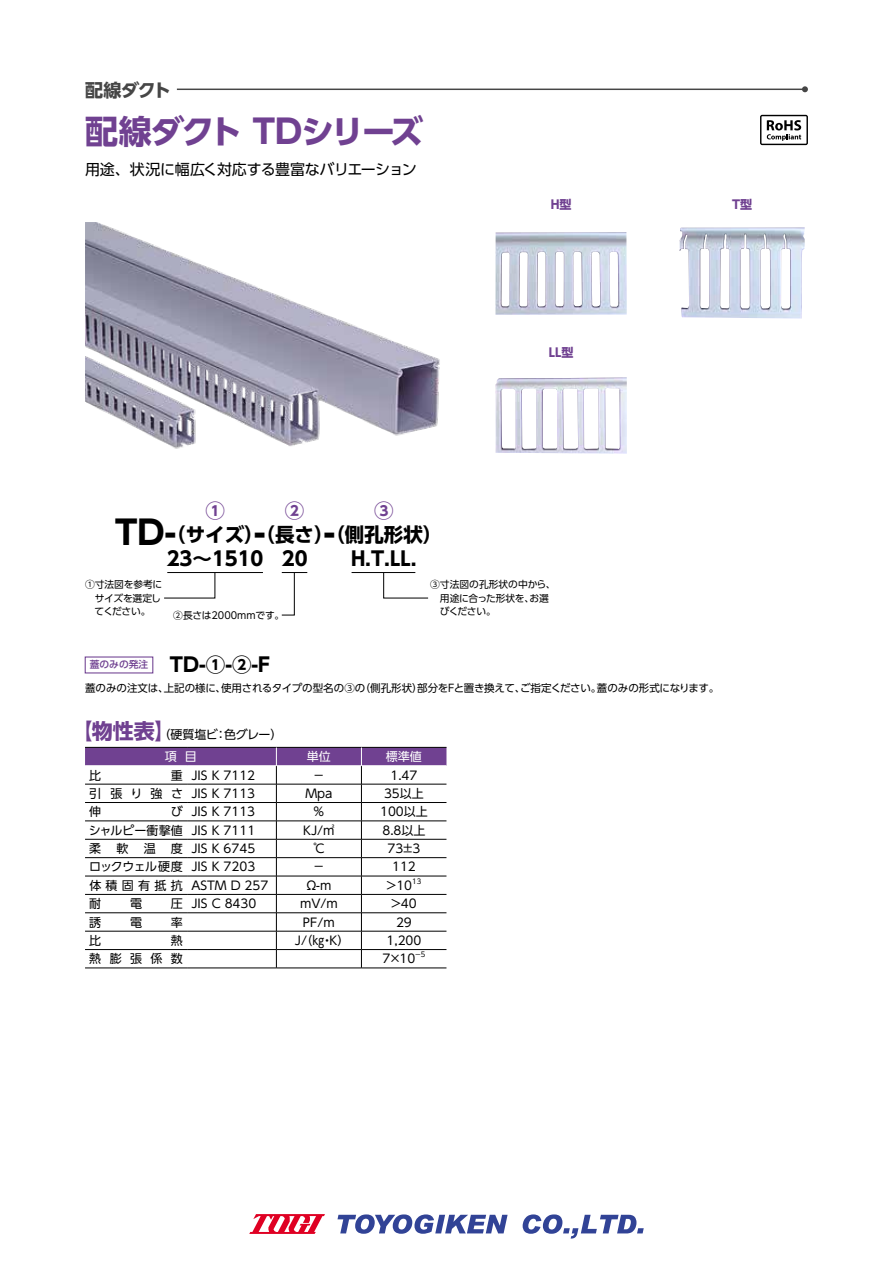
<style>
.page{position:relative;width:893px;height:1263px;background:#fff}
.page>*{position:absolute;margin:0;border:0;box-sizing:border-box;transform-origin:0 0}
.t1{font:700 33px "UD Shin Go Pro";letter-spacing:-.065em;color:#704191}
.t2{font:700 19.5px "UD Shin Go Pro";color:#000}
.t3{font:700 19.5px "UD Shin Go Pro";color:#704191}
.t4{font:700 18px "UD Shin Go Pro";letter-spacing:-.05em;color:#464646}
.t5{font:15px "UD Shin Go Pro";letter-spacing:-.025em;color:#000}
.t6{font:12px "UD Shin Go Pro";color:#000}
.t7{font:12px/22.2px "UD Shin Go Pro";letter-spacing:-.03em;color:#000;text-align:center}
.t8{font:12px "UD Shin Go Pro";letter-spacing:.18em;color:#000}
.t9{font:700 12px "UD Shin Go Pro";color:#704191}
.t10{font:12px "UD Shin Go Pro";color:#fff}
.t11{font:10.5px "UD Shin Go Pro";color:#000}
.t12{font:9.75px/13.5px "UD Shin Go Pro";letter-spacing:-.015em;color:#000}
.t13{font:7.05px "UD Shin Go Pro";color:#000}
.s1{font-size:33px}
.s2{font-weight:700;font-size:21px;color:#704191}
.s3{color:#fff}
</style>
<div class="page">
<hr style="left:85px;top:968px;width:102px;height:1px;background:#000">
<hr style="left:187px;top:968px;width:89px;height:1px;background:#000">
<hr style="left:276px;top:968px;width:85px;height:1px;background:#000">
<hr style="left:361px;top:968px;width:85px;height:1px;background:#000">
<svg style="left:85px;top:747px;width:361px;height:221px"></svg>
<img style="left:85px;top:223px;width:355px;height:226px">
<hr style="left:352px;top:572px;width:63px;height:1px;background:#000">
<svg style="left:383px;top:572px;width:45px;height:26px"></svg>
<hr style="left:167px;top:572px;width:96px;height:1px;background:#000">
<svg style="left:164px;top:572px;width:51px;height:26px"></svg>
<svg style="left:281px;top:572px;width:26px;height:43px"></svg>
<hr style="left:177px;top:89px;width:628px;height:1px;background:#464646">
<svg style="left:802px;top:86px;width:6px;height:6px"></svg>
<img style="left:495px;top:232px;width:132px;height:83px">
<img style="left:680px;top:227px;width:125px;height:91px">
<img style="left:495px;top:378px;width:132px;height:76px">
<svg style="left:760px;top:115px;width:48px;height:30px"></svg>
<svg style="left:337px;top:1214px;width:171px;height:20px"></svg>
<svg style="left:523px;top:1214px;width:121px;height:24px"></svg>
<svg style="left:249px;top:1214px;width:76px;height:20px"></svg>
<h3 class="t4" style="left:85px;top:75px;width:87px">配線ダクト</h3>
<h1 class="t1" style="left:85px;top:104px;width:340px">配線ダクト TDシリーズ</h1>
<p class="t5" style="left:85px;top:157px;width:333px">用途、状況に幅広く対応する豊富なバリエーション</p>
<p class="t9" style="left:551px;top:195px;width:22px">H型</p>
<p class="t9" style="left:549px;top:343px;width:26px">LL型</p>
<p class="t9" style="left:732px;top:195px;width:22px">T型</p>
<h2 class="t3" style="left:205px;top:495px;width:21px">①</h2>
<h2 class="t2" style="left:167px;top:542px;width:98px">23～1510</h2>
<h2 class="t3" style="left:285px;top:495px;width:21px">②</h2>
<h2 class="t2" style="left:282px;top:542px;width:27px">20</h2>
<h2 class="t3" style="left:374px;top:495px;width:21px">③</h2>
<h2 class="t2" style="left:351px;top:542px;width:67px">H.T.LL.</h2>
<h2 class="t2" style="left:115px;top:518px;width:329px"><span class="s1">TD-</span>（サイズ）<span class="s1">-</span>（長さ）<span class="s1">-</span>（側孔形状）</h2>
<p class="t12" style="left:95px;top:578px;width:69px;text-indent:-10px">①寸法図を参考にサイズを選定してください。</p>
<p class="t12" style="left:440px;top:578px;width:117px;text-indent:-10px">③寸法図の孔形状の中から、用途に合った形状を、お選びください。</p>
<p class="t12" style="left:173px;top:608px;width:113px">②長さは2000mmです。</p>
<h2 class="t2" style="left:90px;top:649px;width:182px"><sup>蓋のみの発注</sup> TD-①-②-F</h2>
<p class="t11" style="left:85px;top:679px;width:636px">蓋のみの注文は、上記の様に、使用されるタイプの型名の③の（側孔形状）部分をFと置き換えて、ご指定ください。蓋のみの形式になります。</p>
<p class="t7" style="left:72px;top:723px;width:212px"><span class="s2">【物性表】</span>（硬質塩ビ：色グレー）<span class="s3">項 目</span></p>
<p class="t10" style="left:307px;top:747px;width:25px">単位</p>
<p class="t10" style="left:386px;top:747px;width:37px">標準値</p>
<p class="t6" style="left:89px;top:765px;width:13px">比</p>
<p class="t6" style="left:171px;top:765px;width:86px">重 JIS K 7112</p>
<p class="t6" style="left:313px;top:765px;width:13px">－</p>
<p class="t6" style="left:390px;top:765px;width:28px">1.47</p>
<p class="t6" style="left:89px;top:784px;width:167px">引 張 り 強 さ JIS K 7113</p>
<p class="t6" style="left:305px;top:784px;width:29px">Mpa</p>
<p class="t6" style="left:384px;top:784px;width:41px">35以上</p>
<p class="t6" style="left:89px;top:802px;width:13px">伸</p>
<p class="t6" style="left:171px;top:802px;width:86px">び JIS K 7113</p>
<p class="t6" style="left:313px;top:802px;width:13px">％</p>
<p class="t6" style="left:380px;top:802px;width:49px">100以上</p>
<p class="t6" style="left:89px;top:820px;width:168px">シャルピー衝撃値 JIS K 7111</p>
<p class="t6" style="left:303px;top:820px;width:33px">KJ/㎡</p>
<p class="t6" style="left:382px;top:820px;width:45px">8.8以上</p>
<p class="t6" style="left:89px;top:839px;width:13px">柔</p>
<p class="t6" style="left:116px;top:839px;width:13px">軟</p>
<p class="t6" style="left:144px;top:839px;width:13px">温</p>
<p class="t6" style="left:171px;top:839px;width:86px">度 JIS K 6745</p>
<p class="t6" style="left:313px;top:839px;width:13px">℃</p>
<p class="t6" style="left:388px;top:839px;width:34px">73±3</p>
<p class="t6" style="left:89px;top:857px;width:168px">ロックウェル硬度 JIS K 7203</p>
<p class="t6" style="left:313px;top:857px;width:13px">－</p>
<p class="t6" style="left:392px;top:857px;width:25px">112</p>
<p class="t8" style="left:89px;top:875px;width:181px">体積固有抵抗 ASTM D 257</p>
<p class="t6" style="left:305px;top:875px;width:27px">Ω-m</p>
<p class="t6" style="left:385px;top:875px;width:28px">＞10</p>
<p class="t13" style="left:412px;top:875px;width:11px">13</p>
<p class="t6" style="left:89px;top:894px;width:14px">耐</p>
<p class="t6" style="left:130px;top:894px;width:13px">電</p>
<p class="t6" style="left:171px;top:894px;width:87px">圧 JIS C 8430</p>
<p class="t6" style="left:300px;top:894px;width:39px">mV/m</p>
<p class="t6" style="left:390px;top:894px;width:28px">＞40</p>
<p class="t6" style="left:89px;top:912px;width:14px">誘</p>
<p class="t6" style="left:130px;top:912px;width:13px">電</p>
<p class="t6" style="left:171px;top:912px;width:13px">率</p>
<p class="t6" style="left:303px;top:912px;width:33px">PF/m</p>
<p class="t6" style="left:396px;top:912px;width:17px">29</p>
<p class="t6" style="left:89px;top:931px;width:14px">比</p>
<p class="t6" style="left:171px;top:931px;width:13px">熱</p>
<p class="t6" style="left:295px;top:931px;width:56px">J/（㎏・K）</p>
<p class="t6" style="left:386px;top:931px;width:36px">1,200</p>
<p class="t6" style="left:89px;top:949px;width:95px">熱膨張係数</p>
<p class="t6" style="left:383px;top:949px;width:34px">7×10</p>
<p class="t13" style="left:415px;top:949px;width:12px">－5</p>
</div>
